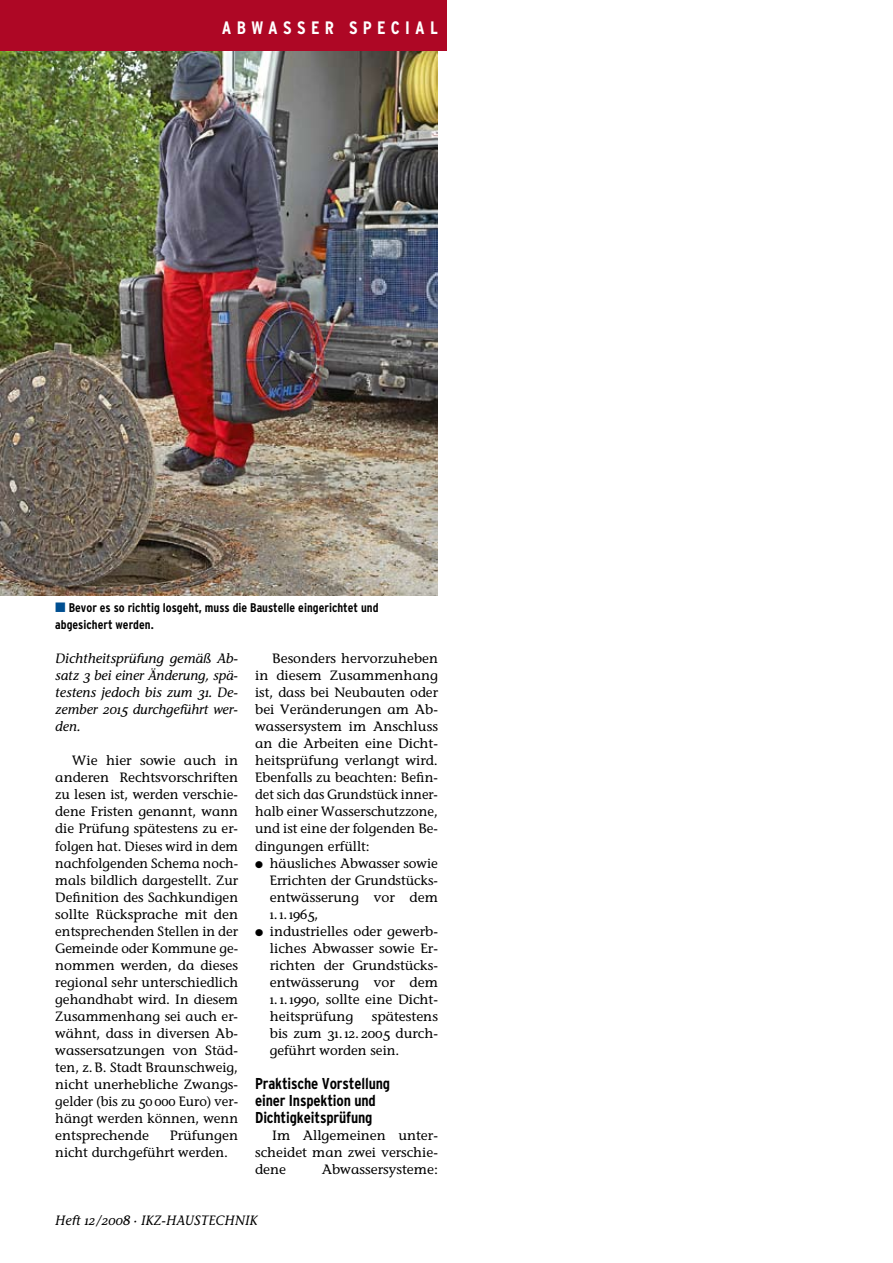
<style>
.page{position:relative;width:893px;height:1263px;background:#fff}
.page>*{position:absolute;margin:0;border:0;box-sizing:border-box;transform-origin:0 0}
.t1{font:700 condensed 18px "IKZ Head";letter-spacing:.29em;color:#fff}
.t2{font:700 condensed 15.75px/17px "IKZ Head";letter-spacing:-.01em;color:#000}
.t3{font:13.5px/17px "IKZ";color:#000;text-align:justify}
.t4{font:italic 13.5px/17px "IKZ";color:#000;text-align:justify}
.t5{font:700 condensed 12.6px/17px "IKZ Head";color:#000}
.s1{font-family:"IKZ";font-weight:400;font-stretch:normal;font-size:13.5px;color:#004f91}
</style>
<div class="page">
<img style="left:0;top:51px;width:438px;height:544px">
<div style="left:0;top:0;width:446px;height:51px;background:#ae0725"></div>
<h1 class="t1" style="left:222px;top:18px;width:206px">Abwa sser Sp ecial</h1>
<p class="t5" style="left:55px;top:599px;width:325px"><span class="s1">∂</span> Bevor es so richtig losgeht, muss die Baustelle eingerichtet und abgesichert werden.</p>
<p class="t4" style="left:55px;top:650px;width:184px">Dichtheitsprüfung gemäß Ab&shy;satz 3 bei einer Änderung, spä&shy;testens jedoch bis zum 31. De&shy;zember 2015 durchgeführt wer&shy;den.</p>
<p class="t3" style="left:55px;top:752px;width:184px;text-indent:17px">Wie hier sowie auch in anderen Rechtsvorschriften zu lesen ist, werden verschie&shy;dene Fristen genannt, wann die Prüfung spätestens zu er&shy;folgen hat. Dieses wird in dem nachfolgenden Schema noch&shy;mals bildlich dargestellt. Zur Definition des Sachkundigen sollte Rücksprache mit den entsprechenden Stellen in der Gemeinde oder Kommune ge&shy;nommen werden, da dieses regional sehr unterschiedlich gehandhabt wird. In diesem Zusammenhang sei auch er&shy;wähnt, dass in diversen Ab&shy;wassersatzungen von Städ&shy;ten, z.B. Stadt Braunschweig, nicht unerhebliche Zwangs&shy;gelder (bis zu 50000 Euro) ver&shy;hängt werden können, wenn entsprechende</p>
<p class="t3" style="left:55px;top:1126px;width:184px;text-indent:114px">Prüfungen nicht durchgeführt werden.</p>
<p class="t3" style="left:272px;top:650px;width:167px">Besonders hervorzuheben</p>
<p class="t3" style="left:255px;top:667px;width:184px">in diesem Zusammenhang</p>
<p class="t3" style="left:255px;top:684px;width:184px">ist, dass bei Neubauten oder</p>
<p class="t3" style="left:255px;top:701px;width:184px">bei Veränderungen am Ab-</p>
<p class="t3" style="left:255px;top:718px;width:184px">wassersystem im Anschluss</p>
<p class="t3" style="left:255px;top:735px;width:184px">an die Arbeiten eine Dicht-</p>
<p class="t3" style="left:255px;top:752px;width:184px">heitsprüfung verlangt wird.</p>
<p class="t3" style="left:255px;top:769px;width:184px">Ebenfalls zu beachten: Befin-</p>
<p class="t3" style="left:255px;top:786px;width:184px">det sich das Grundstück inner-</p>
<p class="t3" style="left:255px;top:803px;width:184px">halb einer Wasserschutzzone,</p>
<p class="t3" style="left:255px;top:820px;width:184px">und ist eine der folgenden Be-</p>
<p class="t3" style="left:255px;top:837px;width:116px">dingungen erfüllt:</p>
<p class="t3" style="left:255px;top:854px;width:184px">∑ häusliches Abwasser sowie</p>
<p class="t3" style="left:270px;top:871px;width:169px">Errichten der Grundstücks-</p>
<p class="t3" style="left:270px;top:888px;width:170px">entwässerung vor dem</p>
<p class="t3" style="left:270px;top:905px;width:50px">1.1.1965,</p>
<p class="t3" style="left:255px;top:922px;width:184px">∑ industrielles oder gewerb-</p>
<p class="t3" style="left:270px;top:939px;width:170px">liches Abwasser sowie Er-</p>
<p class="t3" style="left:270px;top:956px;width:169px">richten der Grundstücks-</p>
<p class="t3" style="left:270px;top:973px;width:170px">entwässerung vor dem</p>
<p class="t3" style="left:270px;top:990px;width:170px">1.1.1990, sollte eine Dicht-</p>
<p class="t3" style="left:270px;top:1007px;width:85px">heitsprüfung</p>
<p class="t3" style="left:270px;top:1007px;width:170px;text-indent:102px">spätestens bis zum 31.12. 2005 durch&shy;geführt worden sein.</p>
<p class="t2" style="left:255px;top:1074px;width:137px">Praktische Vorstellung einer Inspektion und<br>Dichtigkeitsprüfung</p>
<p class="t3" style="left:255px;top:1126px;width:184px;text-indent:17px">Im Allgemeinen unter&shy;scheidet man zwei verschie&shy;dene</p>
<p class="t3" style="left:322px;top:1160px;width:118px">Abwassersysteme:</p>
<p class="t4" style="left:55px;top:1211px;width:179px">Heft 12 /2008 · IKZ-Haustechnik</p>
</div>
